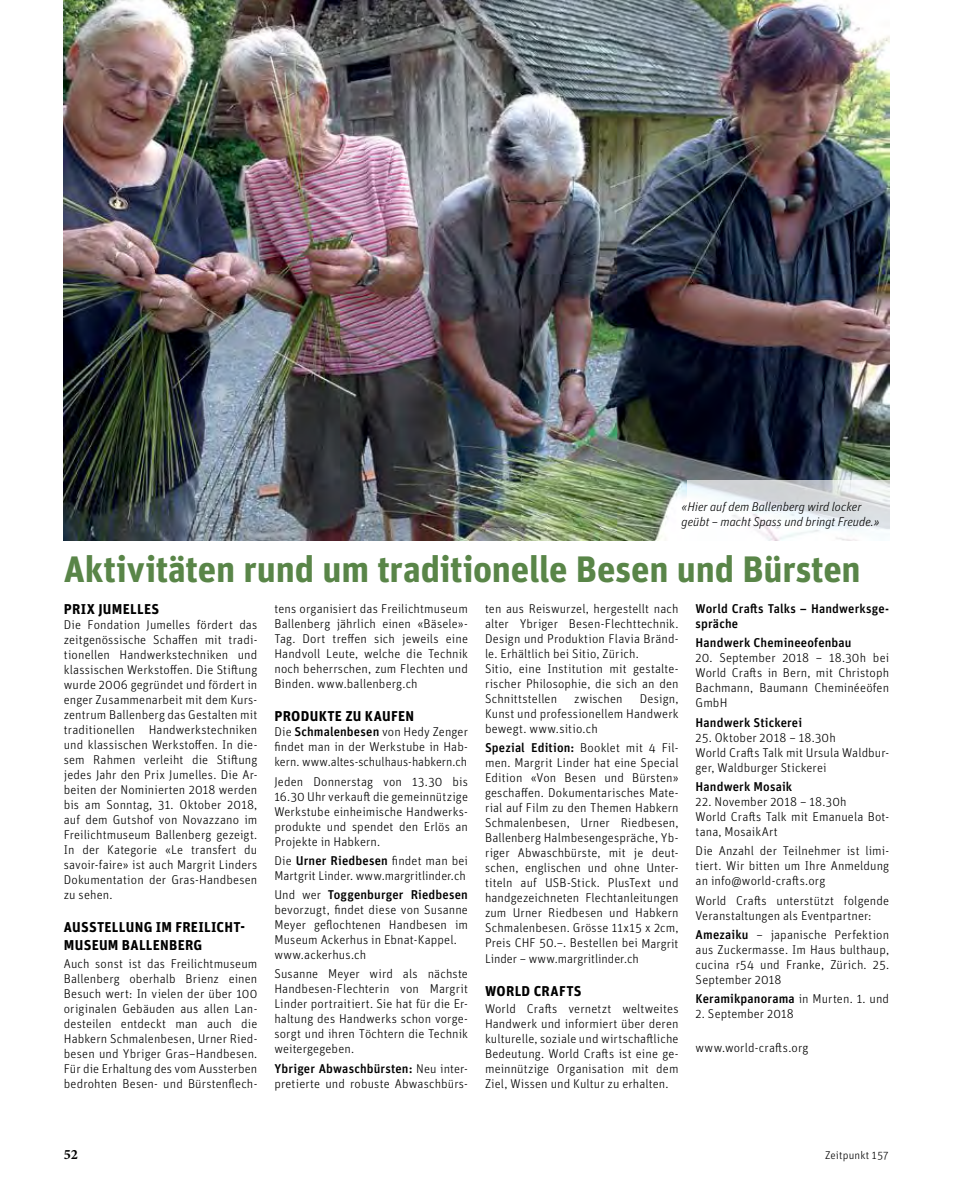
<style>
.page{position:relative;width:953px;height:1191px;background:#fff}
.page>*{position:absolute;margin:0;border:0;box-sizing:border-box;transform-origin:0 0}
.t1{font:700 36.75px "Unit OT";letter-spacing:-.005em;color:#598548}
.t2{font:700 14.25px/18px "Unit OT";letter-spacing:.02em;color:#000}
.t3{font:700 14.25px "Minion Pro";color:#000}
.t4{font:300 12.75px/15px "Unit OT";letter-spacing:.01em;color:#000;text-align:justify}
.t5{font:500 12.75px/15px "Unit OT";letter-spacing:.01em;color:#000}
.t6{font:italic 300 12.75px/15px "Unit OT";color:#000}
.t7{font:300 11.25px "Unit OT";letter-spacing:.015em;color:#000}
.s1{font-weight:500}
.s2{font-weight:300}
</style>
<div class="page">
<img style="left:64px;top:0;width:825px;height:540px">
<svg style="left:687px;top:480px;width:203px;height:61px"></svg>
<p class="t6" style="left:681px;top:499px;width:200px">«Hier auf dem Ballenberg wird locker geübt – macht Spass und bringt Freude.»</p>
<h1 class="t1" style="left:64px;top:545px;width:798px">Aktivitäten rund um traditionelle Besen und Bürsten</h1>
<p class="t2" style="left:64px;top:600px;width:97px">PRIX JUMELLES</p>
<p class="t4" style="left:64px;top:617px;width:195px">Die Fondation Jumelles fördert das zeitgenössische Schaffen mit tradi&shy;tionellen Handwerkstechniken und klassischen Werkstoffen. Die Stiftung wurde 2006 gegründet und fördert in enger Zusammenarbeit mit dem Kurs&shy;zentrum Ballenberg das Gestalten mit traditionellen Handwerkstechniken und klassischen Werkstoffen. In die&shy;sem Rahmen verleiht die Stiftung jedes Jahr den Prix Jumelles. Die Ar&shy;beiten der Nominierten 2018 werden bis am Sonntag, 31. Oktober 2018, auf dem Gutshof von Novazzano im Freilichtmuseum Ballenberg gezeigt.<br>In der Kategorie «Le transfert du savoir-faire» ist auch Margrit Linders Dokumentation der Gras-Handbesen zu sehen.</p>
<p class="t2" style="left:64px;top:918px;width:183px">AUSSTELLUNG IM FREILICHT-<br>MUSEUM BALLENBERG</p>
<p class="t4" style="left:64px;top:955px;width:195px">Auch sonst ist das Freilichtmuseum Ballenberg oberhalb Brienz einen Besuch wert: In vielen der über 100 originalen Gebäuden aus allen Lan&shy;desteilen entdeckt man auch die Habkern Schmalenbesen, Urner Ried&shy;besen und Ybriger Gras–Handbesen.<br>Für die Erhaltung des vom Aussterben bedrohten Besen- und Bürstenflech-</p>
<p class="t5" style="left:695px;top:601px;width:195px">World Crafts Talks – Handwerksge&shy;spräche</p>
<p class="t5" style="left:695px;top:635px;width:157px">Handwerk Chemineeofenbau</p>
<p class="t4" style="left:695px;top:650px;width:195px">20. September 2018 – 18.30h bei World Crafts in Bern, mit Christoph Bachmann, Baumann Cheminéeöfen GmbH</p>
<p class="t5" style="left:695px;top:714px;width:108px">Handwerk Stickerei</p>
<p class="t4" style="left:695px;top:730px;width:195px;text-align:left">25. Oktober 2018 – 18.30h<br>World Crafts Talk mit Ursula Waldbur&shy;ger, Waldburger Stickerei</p>
<p class="t5" style="left:695px;top:779px;width:98px">Handwerk Mosaik</p>
<p class="t4" style="left:695px;top:794px;width:195px;text-align:left">22. November 2018 – 18.30h<br>World Crafts Talk mit Emanuela Bot&shy;tana, MosaikArt</p>
<p class="t4" style="left:695px;top:843px;width:195px">Die Anzahl der Teilnehmer ist limi&shy;tiert. Wir bitten um Ihre Anmeldung an info@world-crafts.org</p>
<p class="t4" style="left:695px;top:892px;width:195px">World Crafts unterstützt folgende<br>Veranstaltungen als Eventpartner:</p>
<p class="t4" style="left:695px;top:927px;width:195px"><span class="s1">Amezaiku</span> – japanische Perfektion aus Zuckermasse. Im Haus bulthaup, cucina r54 und Franke, Zürich. 25.<br>September 2018</p>
<p class="t5" style="left:695px;top:991px;width:195px">Keramikpanorama <span class="s2">in Murten. 1. und</span></p>
<p class="t4" style="left:695px;top:1006px;width:100px">2. September 2018</p>
<p class="t4" style="left:695px;top:1040px;width:114px">www.world-crafts.org</p>
<p class="t4" style="left:485px;top:601px;width:195px;text-align:left">ten aus Reiswurzel, hergestellt nach alter Ybriger Besen-Flechttechnik.<br>Design und Produktion Flavia Bränd&shy;le. Erhältlich bei Sitio, Zürich.<br>Sitio, eine Institution mit gestalte&shy;rischer Philosophie, die sich an den Schnittstellen</p>
<p class="t4" style="left:274px;top:601px;width:195px">tens organisiert das Freilichtmuseum Ballenberg jährlich einen «Bäsele»- Tag. Dort treffen sich jeweils eine Handvoll Leute, welche die Technik noch beherrschen, zum Flechten und Binden. www.ballenberg.ch</p>
<p class="t2" style="left:274px;top:707px;width:141px">PRODUKTE ZU KAUFEN</p>
<p class="t4" style="left:274px;top:724px;width:195px">Die <span class="s1">Schmalenbesen</span> von Hedy Zenger findet man in der Werkstube in Hab&shy;kern. www.altes-schulhaus-habkern.ch</p>
<p class="t4" style="left:274px;top:773px;width:195px">Jeden Donnerstag von 13.30 bis 16.30 Uhr verkauft die gemeinnützige Werkstube einheimische Handwerks&shy;produkte und spendet den Erlös an Projekte in Habkern.</p>
<p class="t4" style="left:274px;top:853px;width:195px">Die <span class="s1">Urner Riedbesen</span> findet man bei<br>Martgrit Linder. www.margritlinder.ch</p>
<p class="t4" style="left:274px;top:887px;width:195px;text-align:left">Und wer <span class="s1">Toggenburger Riedbesen </span>bevorzugt, findet diese von Susanne<br>Meyer geflochtenen Handbesen im<br>Museum Ackerhus in Ebnat-Kappel. www.ackerhus.ch</p>
<p class="t4" style="left:274px;top:966px;width:195px">Susanne Meyer wird als nächste Handbesen-Flechterin von Margrit Linder portraitiert. Sie hat für die Er&shy;haltung des Handwerks schon vorge&shy;sorgt und ihren Töchtern die Technik weitergegeben.</p>
<p class="t4" style="left:274px;top:1060px;width:195px"><span class="s1">Ybriger Abwaschbürsten:</span> Neu inter&shy;pretierte und robuste Abwaschbürs-</p>
<p class="t4" style="left:574px;top:691px;width:50px">zwischen</p>
<p class="t4" style="left:485px;top:691px;width:195px;text-indent:155px">Design, Kunst und professionellem Handwerk bewegt. www.sitio.ch</p>
<p class="t4" style="left:485px;top:740px;width:195px"><span class="s1">Spezial Edition:</span> Booklet mit 4 Fil&shy;men. Margrit Linder hat eine Special Edition «Von Besen und Bürsten» geschaffen. Dokumentarisches Mate&shy;rial auf Film zu den Themen Habkern Schmalenbesen, Urner Riedbesen, Ballenberg Halmbesengespräche, Yb&shy;riger Abwaschbürste, mit je deut&shy;schen, englischen und ohne Unter&shy;titeln auf USB-Stick. PlusText und handgezeichneten Flechtanleitungen zum Urner Riedbesen und Habkern Schmalenbesen. Grösse 11x15 x 2cm, Preis CHF 50.–. Bestellen bei Margrit Linder – www.margritlinder.ch</p>
<p class="t2" style="left:485px;top:981px;width:98px">WORLD CRAFTS</p>
<p class="t4" style="left:485px;top:1000px;width:195px">World Crafts vernetzt weltweites Handwerk und informiert über deren kulturelle, soziale und wirtschaftliche Bedeutung. World Crafts ist eine ge&shy;meinnützige Organisation mit dem Ziel, Wissen und Kultur zu erhalten.</p>
<p class="t3" style="left:64px;top:1145px;width:16px">52</p>
<p class="t7" style="left:825px;top:1148px;width:65px">Zeitpunkt 157</p>
</div>
